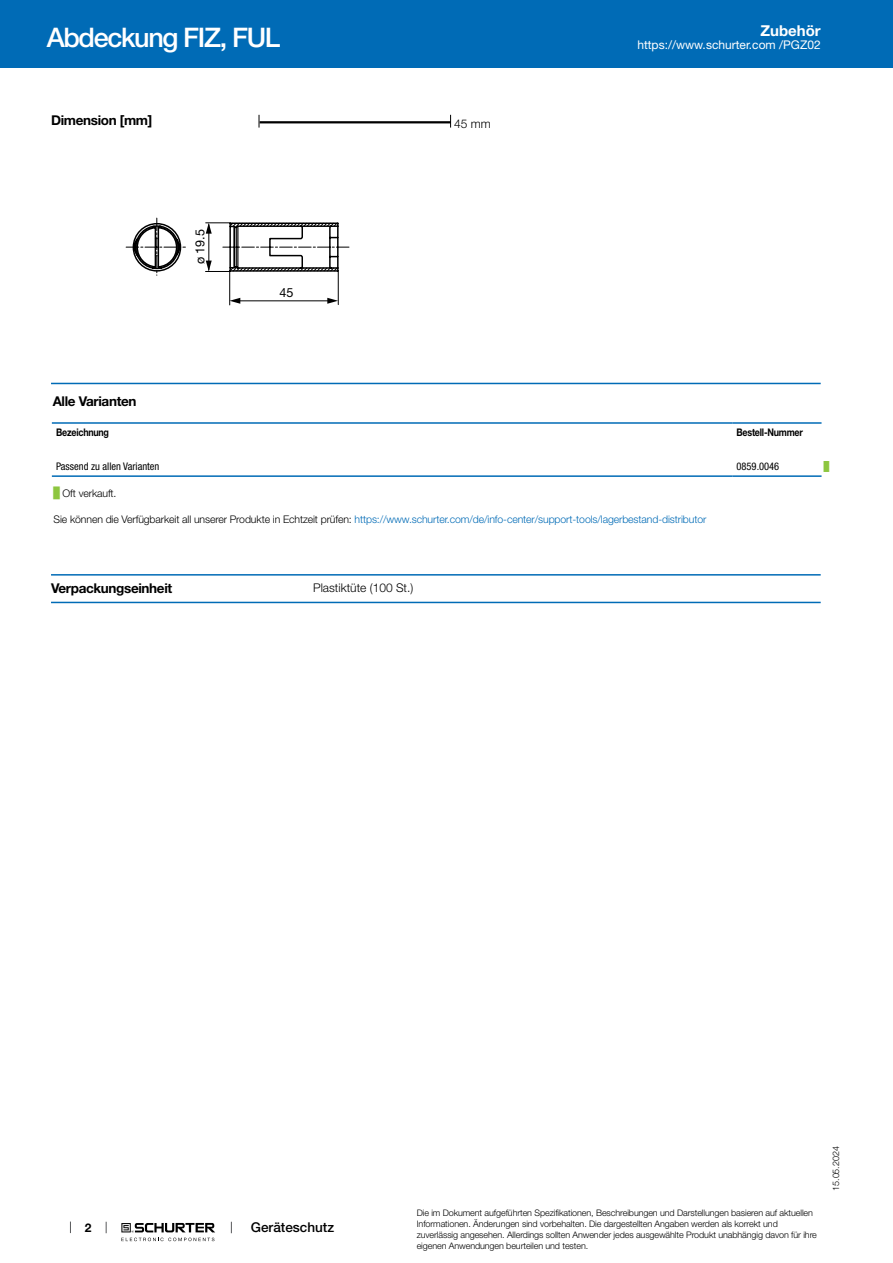
<style>
.page{position:relative;width:893px;height:1263px;background:#fff}
.page>*{position:absolute;margin:0;border:0;box-sizing:border-box;transform-origin:0 0}
.t1{font:500 27px "Helvetica Neue LT";letter-spacing:-.05em;color:#fff}
.t2{font:700 15px "Helvetica Neue LT";color:#fff}
.t3{font:700 13.5px "Helvetica Neue LT";letter-spacing:-.025em;color:#000}
.t4{font:500 13.5px "Helvetica Neue LT";color:#000}
.t5{font:12.6px "Helvetica Neue LT";color:#000}
.t6{font:12px "Helvetica Neue LT";color:#fff}
.t7{font:300 12px "Helvetica Neue LT";color:#000}
.t8{font:700 12px "Helvetica Neue LT";color:#000}
.t9{font:300 10.5px "Helvetica Neue LT";letter-spacing:-.01em;color:#006bb6}
.t10{font:condensed 10.5px "Helvetica Neue LT";color:#000}
.t11{font:700 10.5px "Helvetica Neue LT";letter-spacing:-.025em;color:#000;scale:.85 1}
.t12{font:300 10.5px "Helvetica Neue LT";letter-spacing:-.01em;color:#000}
.t13{font:300 9px/10.8px "Helvetica Neue LT";letter-spacing:-.01em;color:#000}
.t14{font:9px "Arial Unicode MS";color:#8dc63f}
.s1{font-family:"Arial Unicode MS";font-weight:400;color:#8dc63f}
.s2{color:#000}
</style>
<div class="page">
<svg style="left:70px;top:1221px;width:1px;height:12px"></svg>
<svg style="left:121px;top:1223px;width:94px;height:18px"></svg>
<div style="left:0;top:0;width:893px;height:68px;background:#006bb6"></div>
<svg style="left:259px;top:115px;width:1px;height:13px"></svg>
<hr style="left:260px;top:121px;width:191px;height:2px;background:#000">
<svg style="left:126px;top:218px;width:224px;height:87px"></svg>
<hr style="left:51px;top:383px;width:770px;height:1px;background:#006bb6">
<hr style="left:52px;top:422px;width:680px;height:2px;background:#006bb6">
<hr style="left:732px;top:422px;width:89px;height:2px;background:#006bb6">
<hr style="left:52px;top:475px;width:680px;height:2px;background:#006bb6">
<hr style="left:732px;top:475px;width:89px;height:2px;background:#006bb6">
<hr style="left:51px;top:574px;width:770px;height:2px;background:#006bb6">
<hr style="left:51px;top:602px;width:770px;height:1px;background:#006bb6">
<h1 class="t1" style="left:47px;top:21px;width:235px">Abdeckung FIZ, FUL</h1>
<h3 class="t3" style="left:51px;top:112px;width:103px">Dimension [mm]</h3>
<h3 class="t7" style="left:454px;top:116px;width:38px">45 mm</h3>
<h3 class="t5" style="left:192px;top:264px;width:37px;rotate:-90deg">ø 19.5</h3>
<h3 class="t5" style="left:279px;top:285px;width:16px">45</h3>
<h2 class="t2" style="left:760px;top:21px;width:62px">Zubehör</h2>
<h3 class="t6" style="left:637px;top:38px;width:185px">https://www.schurter.com /PGZ02</h3>
<h3 class="t3" style="left:53px;top:393px;width:85px">Alle Varianten</h3>
<p class="t11" style="left:56px;top:426px;width:64px">Bezeichnung</p>
<p class="t11" style="left:736px;top:426px;width:80px">Bestell-Nummer</p>
<p class="t10" style="left:56px;top:461px;width:105px">Passend zu allen Varianten</p>
<p class="t10" style="left:736px;top:461px;width:44px">0859.0046</p>
<p class="t14" style="left:824px;top:460px;width:7px">█</p>
<p class="t12" style="left:54px;top:487px;width:64px"><span class="s1">█</span> Oft verkauft.</p>
<p class="t9" style="left:54px;top:513px;width:654px"><span class="s2">Sie können die Verfügbarkeit all unserer Produkte in Echtzeit prüfen:</span> https://www.schurter.com/de/info-center/support-tools/lagerbestand-distributor</p>
<h3 class="t3" style="left:51px;top:580px;width:123px">Verpackungseinheit</h3>
<h3 class="t7" style="left:313px;top:580px;width:102px">Plastiktüte (100 St.)</h3>
<h3 class="t8" style="left:85px;top:1220px;width:8px">2</h3>
<h3 class="t4" style="left:251px;top:1219px;width:85px">Geräteschutz</h3>
<p class="t13" style="left:417px;top:1207px;width:402px">Die im Dokument aufgeführten Spezifikationen, Beschreibungen und Darstellungen basieren auf aktuellen Informationen. Änderungen sind vorbehalten. Die dargestellten Angaben werden als korrekt und zuverlässig angesehen. Allerdings sollten Anwender jedes ausgewählte Produkt unabhängig davon für ihre eigenen Anwendungen beurteilen und testen.</p>
<p class="t13" style="left:830px;top:1191px;width:46px;rotate:-90deg">15.05.2024</p>
</div>
